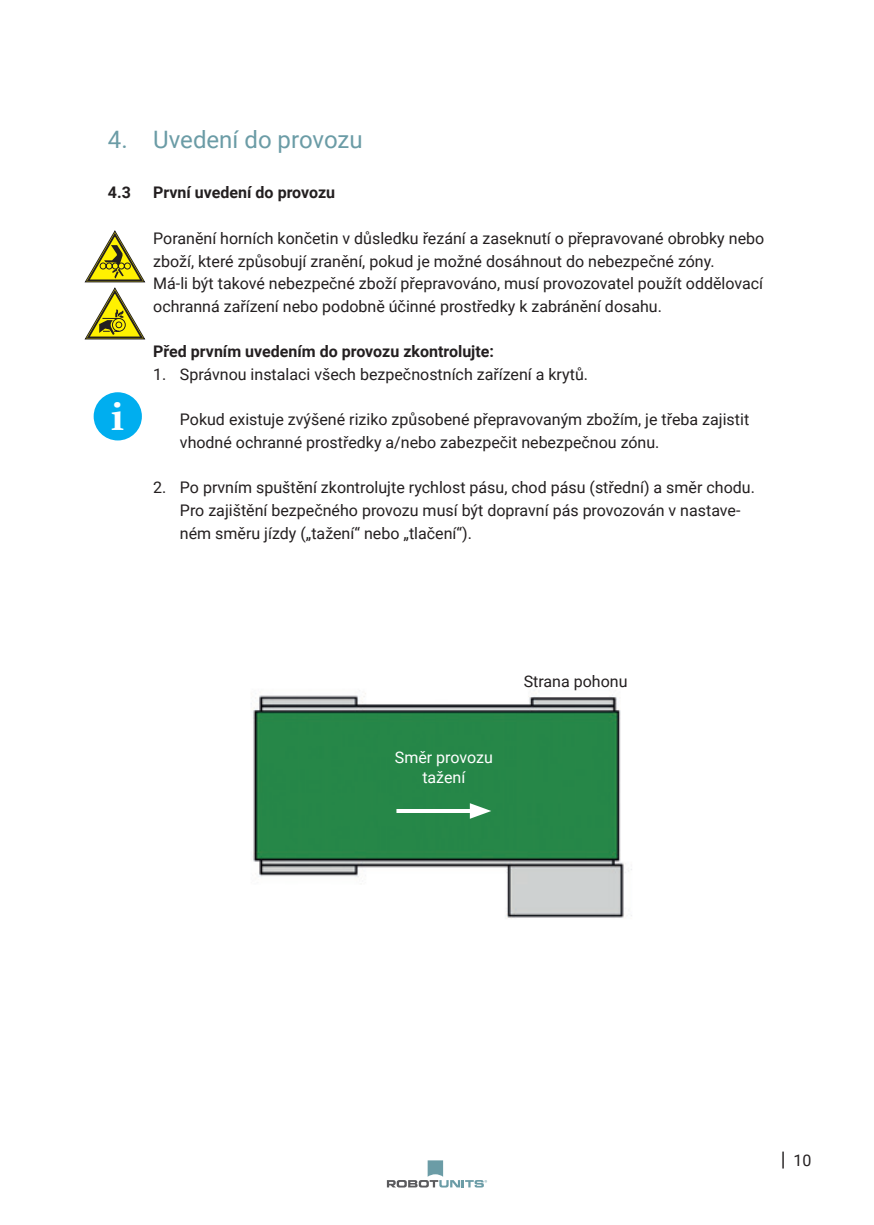
<style>
.page{position:relative;width:874px;height:1225px;background:#fff}
.page>*{position:absolute;margin:0;border:0;box-sizing:border-box;transform-origin:0 0}
.t1{font:700 39.8px "Constantia";color:#fff}
.Headline_ohne_Inhaltsverzeichnis{font:24px "Roboto";color:#6b9ca6}
.Fliestext{font:16px/22.6px "Roboto";color:#231f20}
.Subheadline_ohne_Inhaltsverzeichnis{font:700 16px "Roboto";color:#231f20}
.Subheadline{font:700 16px "Roboto";color:#231f20}
.t2{font:16px "Roboto";color:#fff}
.s1{font-size:20px}
</style>
<div class="page">
<svg style="left:386px;top:1160px;width:101px;height:27px"></svg>
<img style="left:251px;top:690px;width:381px;height:229px">
<div style="left:94px;top:392px;width:48px;height:48px;background:#00aeef;border-radius:50%"></div>
<svg style="left:85px;top:230px;width:60px;height:110px"></svg>
<hr style="left:396px;top:809px;width:81px;height:4px;background:#fff">
<svg style="left:469px;top:803px;width:22px;height:16px"></svg>
<p class="Headline_ohne_Inhaltsverzeichnis" style="left:108px;top:123px;width:256px">4. Uvedení do provozu</p>
<p class="Subheadline" style="left:108px;top:182px;width:25px">4.3</p>
<p class="Subheadline" style="left:153px;top:182px;width:183px">První uvedení do provozu</p>
<p class="Fliestext" style="left:153px;top:226px;width:612px">Poranění horních končetin v důsledku řezání a zaseknutí o přepravované obrobky nebo zboží, které způsobují zranění, pokud je možné dosáhnout do nebezpečné zóny.</p>
<p class="Fliestext" style="left:153px;top:272px;width:611px">Má-li být takové nebezpečné zboží přepravováno, musí provozovatel použít oddělovací ochranná zařízení nebo podobně účinné prostředky k zabránění dosahu.</p>
<p class="Subheadline_ohne_Inhaltsverzeichnis" style="left:153px;top:340px;width:342px">Před prvním uvedením do provozu zkontrolujte:</p>
<p class="Fliestext" style="left:153px;top:362px;width:436px">1. Správnou instalaci všech bezpečnostních zařízení a krytů.</p>
<p class="Fliestext" style="left:180px;top:408px;width:570px">Pokud existuje zvýšené riziko způsobené přepravovaným zbožím, je třeba zajistit vhodné ochranné prostředky a/nebo zabezpečit nebezpečnou zónu.</p>
<p class="Fliestext" style="left:180px;top:476px;width:576px;text-indent:-27px">2. Po prvním spuštění zkontrolujte rychlost pásu, chod pásu (střední) a směr chodu.<br>Pro zajištění bezpečného provozu musí být dopravní pás provozován v nastave&shy;ném směru jízdy („tažení“ nebo „tlačení“).</p>
<h1 class="t1" style="left:111px;top:388px;width:15px">i</h1>
<p class="t2" style="left:394px;top:746px;width:99px">Směr provozu</p>
<p class="t2" style="left:422px;top:765px;width:44px">tažení</p>
<p class="Fliestext" style="left:523px;top:669px;width:105px">Strana pohonu</p>
<p class="Fliestext" style="left:780px;top:1148px;width:32px"><span class="s1">|</span> 10</p>
</div>
